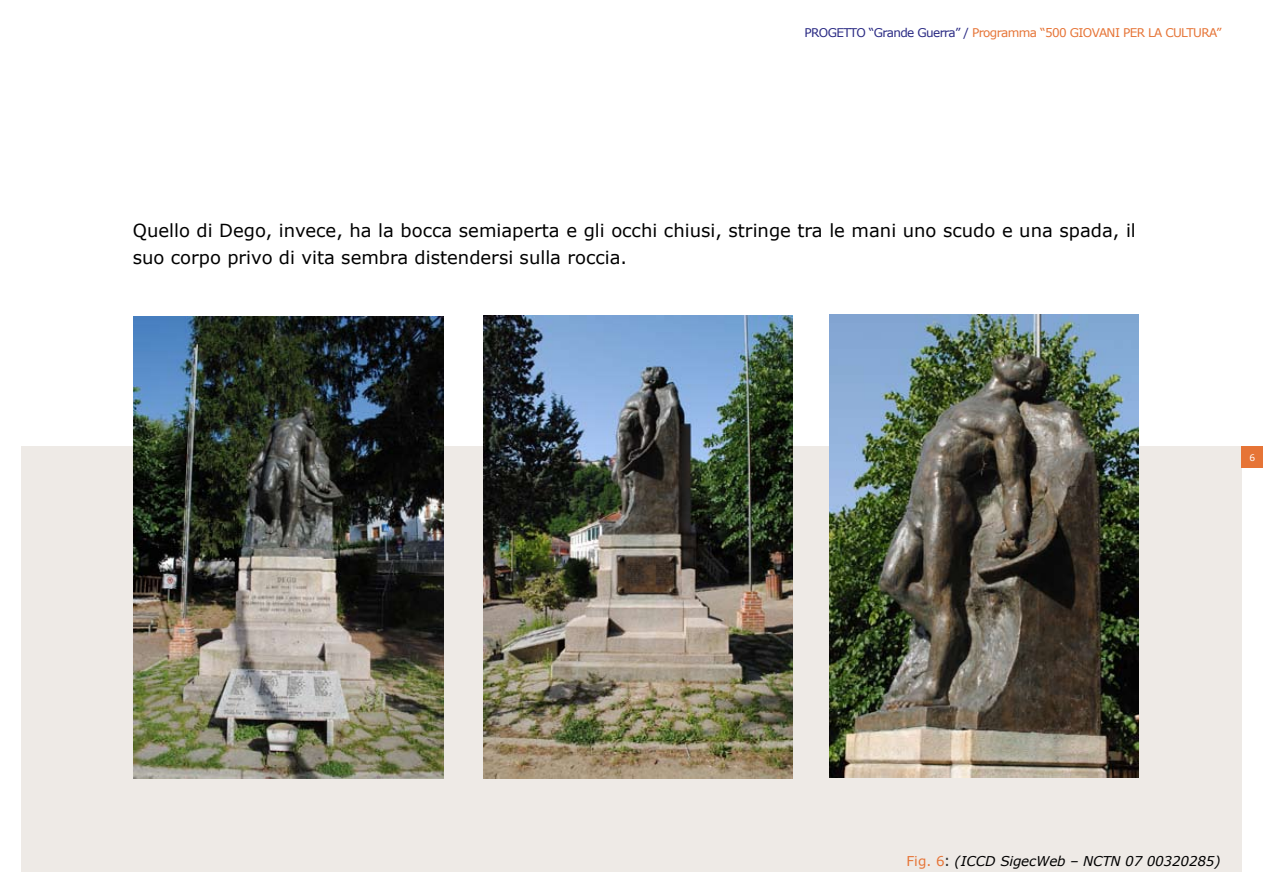
<style>
.page{position:relative;width:1263px;height:893px;background:#fff}
.page>*{position:absolute;margin:0;border:0;box-sizing:border-box;transform-origin:0 0}
.t1{font:18px/27px "Verdana";color:#000}
.t2{font:italic 13.5px "Verdana";letter-spacing:-.01em;color:#000}
.t3{font:12px "Verdana";letter-spacing:-.05em;color:#e67436}
.t4{font:9px "Verdana";color:#fff}
.s1{color:#292983}
.s2{font-style:normal;color:#e67436}
.s3{font-family:"Tahoma";font-style:normal;font-size:15px;color:#303030}
</style>
<div class="page">
<div style="left:21px;top:446px;width:1221px;height:426px;background:#eeeae6"></div>
<div style="left:1242px;top:446px;width:21px;height:22px;background:#e67436"></div>
<img style="left:134px;top:316px;width:309px;height:463px">
<img style="left:483px;top:316px;width:309px;height:462px">
<img style="left:829px;top:315px;width:310px;height:462px">
<p class="t3" style="left:804px;top:25px;width:418px"><span class="s1">PROGETTO “Grande Guerra” /</span> Programma “500 GIOVANI PER LA CULTURA”</p>
<p class="t1" style="left:133px;top:217px;width:1004px">Quello di Dego, invece, ha la bocca semiaperta e gli occhi chiusi, stringe tra le mani uno scudo e una spada, il suo corpo privo di vita sembra distendersi sulla roccia.</p>
<p class="t4" style="left:1249px;top:451px;width:6px">6</p>
<p class="t2" style="left:906px;top:852px;width:315px"><span class="s2">Fig. 6</span><span class="s3">:</span> (ICCD SigecWeb – NCTN 07 00320285)</p>
</div>
